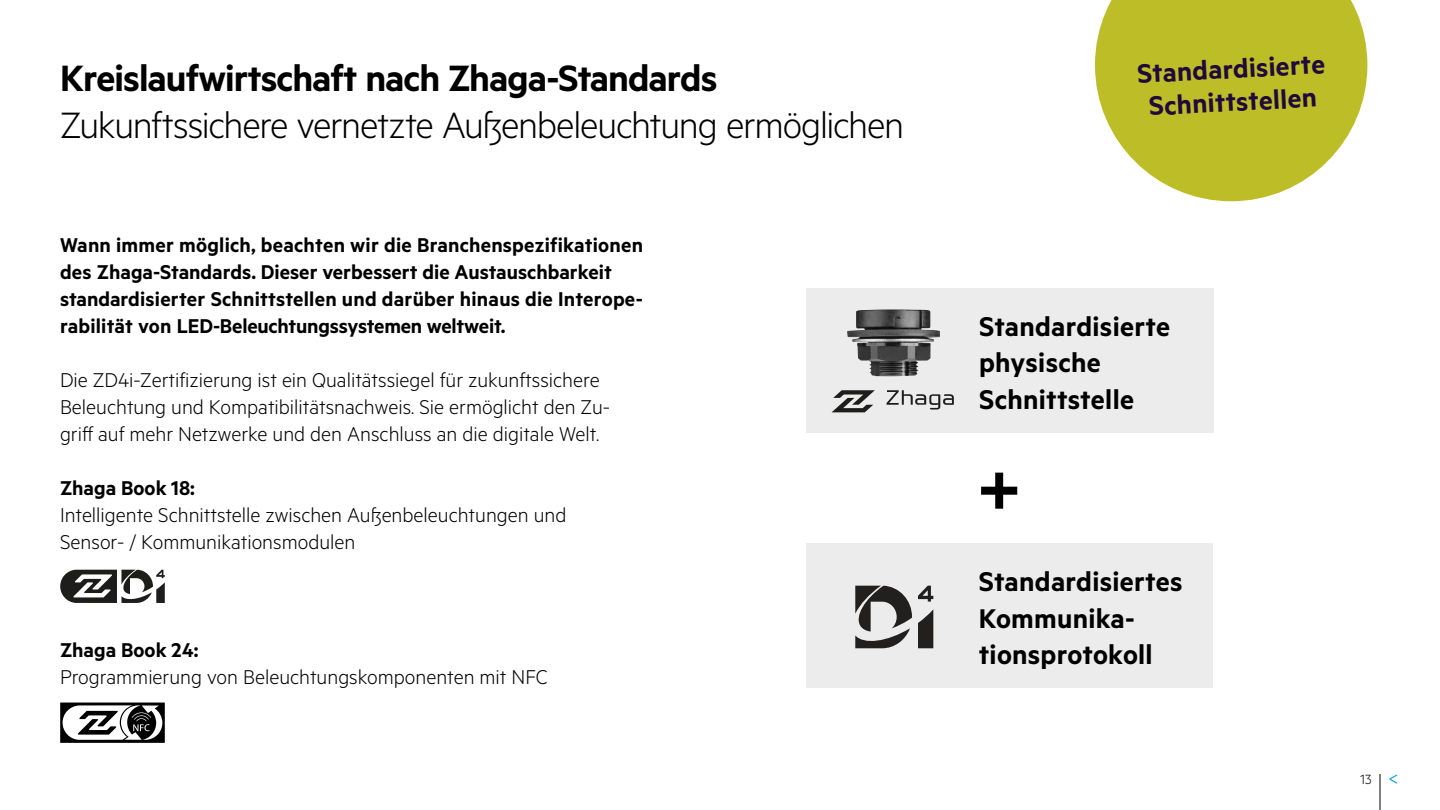
<style>
.page{position:relative;width:1440px;height:810px;background:#fff}
.page>*{position:absolute;margin:0;border:0;box-sizing:border-box;transform-origin:0 0}
.t1{font:600 83.7px "Metric";color:#000}
.t2{font:300 41.25px "Metric";letter-spacing:-.03em;color:#000}
.t3{font:600 41.25px "Metric";letter-spacing:-.025em;color:#000}
.t4{font:600 30.53px/36.6px "Metric";letter-spacing:.01em;color:#000}
.t5{font:600 30px/33px "Metric";color:#200a3b;text-align:center}
.t6{font:300 27.08px "Metric";color:#009ddf}
.t7{font:300 22.5px/27px "Metric";color:#000}
.t8{font:600 22.5px/27px "Metric";letter-spacing:.005em;color:#000}
.t9{font:300 15px "Metric";color:#000}
</style>
<div class="page">
<hr style="left:1380px;top:774px;width:1px;height:36px;background:#000">
<svg style="left:1095px;top:0;width:272px;height:201px;fill:#bdbd28"></svg>
<svg style="left:60px;top:703px;width:105px;height:40px"></svg>
<div style="left:806px;top:544px;width:407px;height:144px;background:#ececec"></div>
<div style="left:806px;top:289px;width:407px;height:144px;background:#ececec"></div>
<svg style="left:832px;top:390px;width:43px;height:22px"></svg>
<svg style="left:887px;top:390px;width:67px;height:20px"></svg>
<svg style="left:918px;top:610px;width:15px;height:38px"></svg>
<svg style="left:855px;top:586px;width:57px;height:62px"></svg>
<svg style="left:918px;top:586px;width:15px;height:16px"></svg>
<img style="left:847px;top:309px;width:93px;height:67px">
<svg style="left:60px;top:570px;width:105px;height:33px"></svg>
<h2 class="t3" style="left:60px;top:54px;width:659px">Kreislaufwirtschaft nach Zhaga-Standards</h2>
<h2 class="t2" style="left:60px;top:101px;width:846px">Zukunftssichere vernetzte Außenbeleuchtung ermöglichen</h2>
<p class="t8" style="left:60px;top:231px;width:585px">Wann immer möglich, beachten wir die Branchenspezifikationen des Zhaga-Standards. Dieser verbessert die Austauschbarkeit standardisierter Schnittstellen und darüber hinaus die Interope&shy;rabilität von LED-Beleuchtungssystemen weltweit.</p>
<p class="t7" style="left:60px;top:366px;width:552px">Die ZD4i-Zertifizierung ist ein Qualitätssiegel für zukunftssichere<br>Beleuchtung und Kompatibilitätsnachweis. Sie ermöglicht den Zu&shy;griff auf mehr Netzwerke und den Anschluss an die digitale Welt.</p>
<p class="t8" style="left:60px;top:474px;width:137px">Zhaga Book 18:</p>
<p class="t7" style="left:60px;top:501px;width:508px">Intelligente Schnittstelle zwischen Außenbeleuchtungen und<br>Sensor- / Kommunikationsmodulen</p>
<p class="t8" style="left:60px;top:636px;width:140px">Zhaga Book 24:</p>
<p class="t7" style="left:60px;top:663px;width:490px">Programmierung von Beleuchtungskomponenten mit NFC</p>
<h3 class="t5" style="left:1136px;top:56px;width:190px;rotate:-3deg">Standardisierte<br>Schnittstellen</h3>
<h3 class="t4" style="left:979px;top:307px;width:193px">Standardisierte physische<br>Schnittstelle</h3>
<h1 class="t1" style="left:976px;top:440px;width:48px">+</h1>
<h3 class="t4" style="left:979px;top:562px;width:205px">Standardisiertes<br>Kommunika&shy;tionsprotokoll</h3>
<p class="t9" style="left:1360px;top:770px;width:13px">13</p>
<p class="t6" style="left:1388px;top:763px;width:12px">&lt;</p>
</div>
